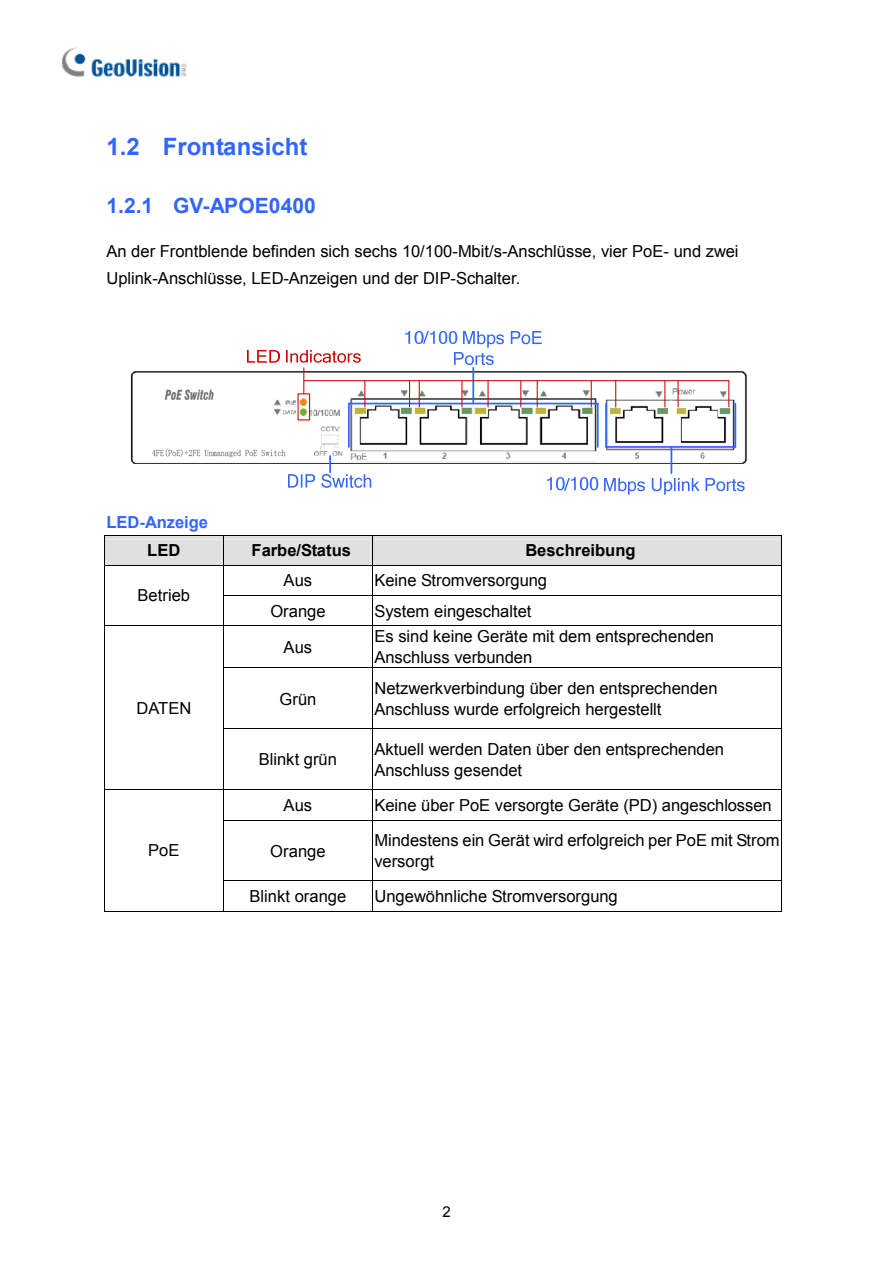
<style>
.page{position:relative;width:893px;height:1263px;background:#fff}
.page>*{position:absolute;margin:0;border:0;box-sizing:border-box;transform-origin:0 0}
.t1{font:700 24px "Arial";color:#3365ff}
.t2{font:700 21px "Arial";color:#3365ff}
.t3{font:16.5px/21px "Arial";color:#000}
.t4{font:700 16.5px "Arial";color:#000}
.t5{font:700 16.5px "Arial";letter-spacing:-.005em;color:#3365ff}
.t6{font:15px "Arial";color:#000}
</style>
<div class="page">
<img style="left:62px;top:47px;width:125px;height:30px">
<img style="left:131px;top:371px;width:616px;height:97px">
<img style="left:248px;top:350px;width:32px;height:37px">
<img style="left:287px;top:350px;width:74px;height:38px">
<img style="left:288px;top:475px;width:84px;height:13px">
<svg style="left:329px;top:456px;width:2px;height:16px"></svg>
<hr style="left:348px;top:404px;width:2px;height:43px;background:#36f">
<hr style="left:597px;top:404px;width:1px;height:43px;background:#36f">
<hr style="left:670px;top:447px;width:2px;height:26px;background:#36f">
<hr style="left:605px;top:404px;width:2px;height:43px;background:#36f">
<hr style="left:734px;top:404px;width:2px;height:43px;background:#36f">
<hr style="left:606px;top:446px;width:129px;height:2px;background:#36f">
<img style="left:406px;top:331px;width:51px;height:13px">
<img style="left:463px;top:332px;width:79px;height:16px">
<img style="left:454px;top:352px;width:39px;height:16px">
<img style="left:547px;top:478px;width:51px;height:13px">
<img style="left:605px;top:478px;width:139px;height:16px">
<svg style="left:303px;top:368px;width:427px;height:40px"></svg>
<div style="left:105px;top:535px;width:676px;height:30px;background:#e0e0e0"></div>
<hr style="left:104px;top:535px;width:1px;height:30px;background:#000">
<hr style="left:223px;top:535px;width:1px;height:30px;background:#000">
<hr style="left:372px;top:535px;width:1px;height:30px;background:#000">
<hr style="left:781px;top:535px;width:1px;height:30px;background:#000">
<hr style="left:104px;top:565px;width:678px;height:1px;background:#000">
<hr style="left:104px;top:565px;width:1px;height:30px;background:#000">
<hr style="left:223px;top:565px;width:1px;height:30px;background:#000">
<hr style="left:372px;top:565px;width:1px;height:30px;background:#000">
<hr style="left:781px;top:565px;width:1px;height:30px;background:#000">
<hr style="left:223px;top:595px;width:559px;height:1px;background:#000">
<svg style="left:104px;top:595px;width:1px;height:30px"></svg>
<svg style="left:223px;top:596px;width:1px;height:29px"></svg>
<svg style="left:372px;top:596px;width:1px;height:29px"></svg>
<svg style="left:781px;top:596px;width:1px;height:29px"></svg>
<hr style="left:104px;top:625px;width:678px;height:1px;background:#000">
<hr style="left:104px;top:626px;width:1px;height:42px;background:#000">
<hr style="left:223px;top:626px;width:1px;height:42px;background:#000">
<hr style="left:372px;top:626px;width:1px;height:42px;background:#000">
<hr style="left:781px;top:626px;width:1px;height:42px;background:#000">
<hr style="left:223px;top:668px;width:559px;height:1px;background:#000">
<hr style="left:104px;top:668px;width:1px;height:61px;background:#000">
<hr style="left:223px;top:668px;width:1px;height:61px;background:#000">
<hr style="left:372px;top:668px;width:1px;height:61px;background:#000">
<hr style="left:781px;top:668px;width:1px;height:61px;background:#000">
<hr style="left:223px;top:729px;width:559px;height:1px;background:#000">
<hr style="left:104px;top:729px;width:1px;height:60px;background:#000">
<hr style="left:223px;top:729px;width:1px;height:60px;background:#000">
<hr style="left:372px;top:729px;width:1px;height:60px;background:#000">
<hr style="left:781px;top:729px;width:1px;height:60px;background:#000">
<hr style="left:104px;top:789px;width:678px;height:1px;background:#000">
<hr style="left:104px;top:790px;width:1px;height:30px;background:#000">
<hr style="left:223px;top:790px;width:1px;height:30px;background:#000">
<hr style="left:372px;top:790px;width:1px;height:30px;background:#000">
<hr style="left:781px;top:790px;width:1px;height:30px;background:#000">
<hr style="left:223px;top:820px;width:559px;height:1px;background:#000">
<hr style="left:104px;top:820px;width:1px;height:61px;background:#000">
<hr style="left:223px;top:820px;width:1px;height:61px;background:#000">
<hr style="left:372px;top:820px;width:1px;height:61px;background:#000">
<hr style="left:781px;top:820px;width:1px;height:61px;background:#000">
<hr style="left:223px;top:881px;width:559px;height:1px;background:#000">
<hr style="left:104px;top:881px;width:1px;height:31px;background:#000">
<hr style="left:104px;top:911px;width:119px;height:1px;background:#000">
<hr style="left:223px;top:881px;width:1px;height:31px;background:#000">
<hr style="left:224px;top:911px;width:148px;height:1px;background:#000">
<hr style="left:372px;top:881px;width:1px;height:31px;background:#000">
<hr style="left:372px;top:911px;width:409px;height:1px;background:#000">
<hr style="left:781px;top:881px;width:1px;height:31px;background:#000">
<h1 class="t1" style="left:106px;top:133px;width:202px">1.2 Frontansicht</h1>
<p class="t2" style="left:106px;top:194px;width:211px">1.2.1 GV-APOE0400</p>
<p class="t3" style="left:106px;top:238px;width:633px;line-height:27px">An der Frontblende befinden sich sechs 10/100-Mbit/s-Anschlüsse, vier PoE- und zwei<br>Uplink-Anschlüsse, LED-Anzeigen und der DIP-Schalter.</p>
<p class="t5" style="left:106px;top:513px;width:103px">LED-Anzeige</p>
<p class="t4" style="left:147px;top:541px;width:34px">LED</p>
<p class="t4" style="left:251px;top:541px;width:101px">Farbe/Status</p>
<p class="t4" style="left:525px;top:541px;width:112px">Beschreibung</p>
<p class="t3" style="left:284px;top:570px;width:30px">Aus</p>
<p class="t3" style="left:374px;top:570px;width:174px">Keine Stromversorgung</p>
<p class="t3" style="left:138px;top:585px;width:54px">Betrieb</p>
<p class="t3" style="left:270px;top:600px;width:57px">Orange</p>
<p class="t3" style="left:374px;top:600px;width:158px">System eingeschaltet</p>
<p class="t3" style="left:284px;top:637px;width:30px">Aus</p>
<p class="t3" style="left:374px;top:626px;width:341px">Es sind keine Geräte mit dem entsprechenden<br>Anschluss verbunden</p>
<p class="t3" style="left:279px;top:688px;width:38px">Grün</p>
<p class="t3" style="left:374px;top:678px;width:345px">Netzwerkverbindung über den entsprechenden</p>
<p class="t3" style="left:136px;top:697px;width:56px">DATEN</p>
<p class="t3" style="left:374px;top:699px;width:288px">Anschluss wurde erfolgreich hergestellt</p>
<p class="t3" style="left:259px;top:749px;width:80px">Blinkt grün</p>
<p class="t3" style="left:374px;top:739px;width:351px">Aktuell werden Daten über den entsprechenden<br>Anschluss gesendet</p>
<p class="t3" style="left:284px;top:795px;width:30px">Aus</p>
<p class="t3" style="left:374px;top:795px;width:399px">Keine über PoE versorgte Geräte (PD) angeschlossen</p>
<p class="t3" style="left:270px;top:840px;width:57px">Orange</p>
<p class="t3" style="left:374px;top:830px;width:407px">Mindestens ein Gerät wird erfolgreich per PoE mit Strom versorgt</p>
<p class="t3" style="left:148px;top:840px;width:33px">PoE</p>
<p class="t3" style="left:249px;top:886px;width:98px">Blinkt orange</p>
<p class="t3" style="left:374px;top:886px;width:245px">Ungewöhnliche Stromversorgung</p>
<p class="t6" style="left:442px;top:1203px;width:10px">2</p>
</div>
